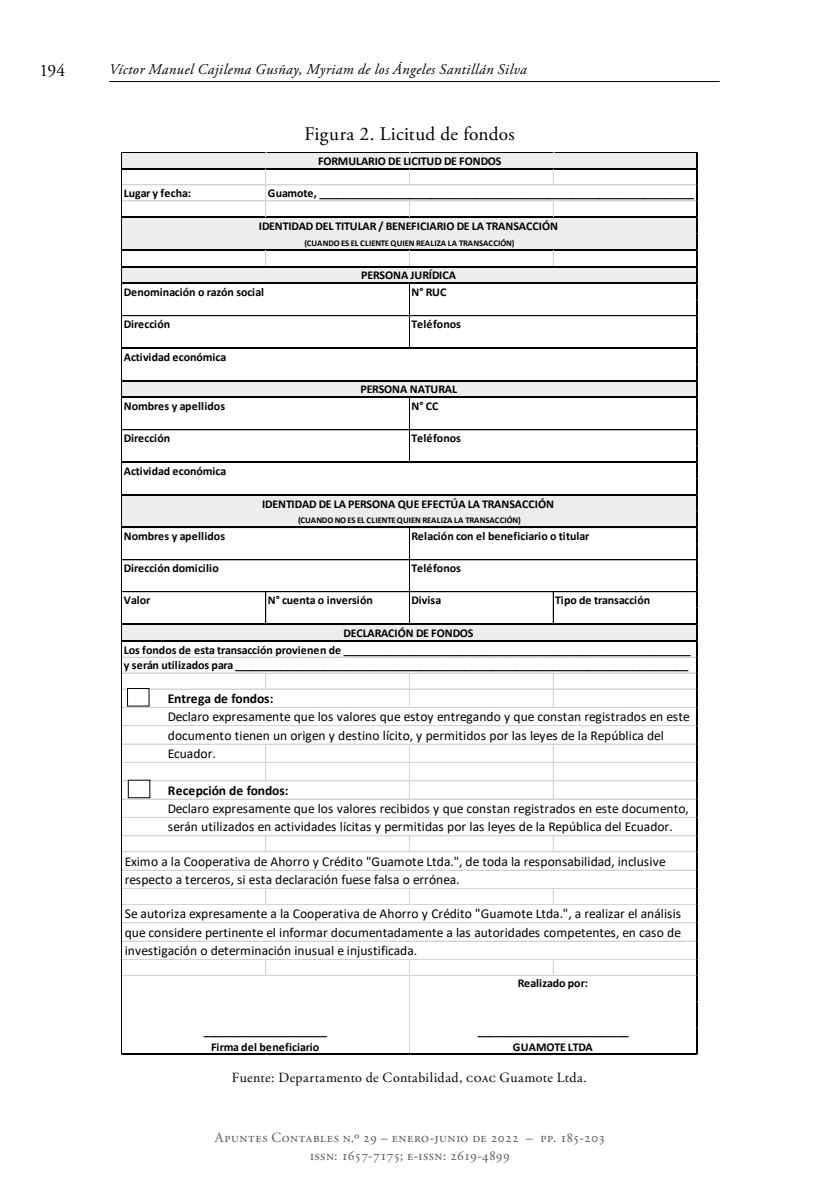
<style>
.page{position:relative;width:819px;height:1191px;background:#fff}
.page>*{position:absolute;margin:0;border:0;box-sizing:border-box;transform-origin:0 0}
.Tit_Tab{font:19.25px "Adobe Garamond Pro";color:#000}
.t1{font:17.5px "Adobe Garamond Pro";color:#000}
.t2{font:italic 14.88px "Adobe Garamond Pro";letter-spacing:.03em;color:#000}
.t3{font:14px/17.5px "Adobe Garamond Pro";letter-spacing:.025em;color:#58595b;text-align:center}
.Fuente_tab{font:14px "Adobe Garamond Pro";letter-spacing:.025em;color:#000}
.t4{font:13.47px/18.4px "Calibri";letter-spacing:.005em;color:#000}
.t5{font:700 13.47px "Calibri";letter-spacing:-.01em;color:#000}
.t6{font:700 11.9px/15.9px "Calibri";letter-spacing:-.005em;color:#000;text-align:center}
.t7{font:700 8.75px "Calibri";letter-spacing:-.015em;color:#000}
</style>
<div class="page">
<hr style="left:109px;top:81px;width:610px;height:1px;background:#000">
<div style="left:122px;top:153px;width:575px;height:16px;background:#ededed"></div>
<div style="left:122px;top:217px;width:575px;height:34px;background:#ededed"></div>
<div style="left:122px;top:267px;width:575px;height:17px;background:#ededed"></div>
<div style="left:122px;top:381px;width:575px;height:17px;background:#ededed"></div>
<div style="left:122px;top:495px;width:575px;height:33px;background:#ededed"></div>
<div style="left:122px;top:624px;width:575px;height:17px;background:#ededed"></div>
<hr style="left:122px;top:152px;width:575px;height:1px;background:#000">
<hr style="left:122px;top:168px;width:575px;height:1px;background:#000">
<hr style="left:122px;top:184px;width:573px;height:1px;background:#d4d4d4">
<svg style="left:409px;top:169px;width:1px;height:15px"></svg>
<svg style="left:553px;top:169px;width:1px;height:15px"></svg>
<hr style="left:122px;top:200px;width:573px;height:1px;background:#d4d4d4">
<hr style="left:122px;top:216px;width:575px;height:2px;background:#000">
<hr style="left:265px;top:169px;width:1px;height:47px;background:#d4d4d4">
<svg style="left:409px;top:201px;width:1px;height:15px"></svg>
<svg style="left:553px;top:201px;width:1px;height:15px"></svg>
<hr style="left:122px;top:249px;width:575px;height:2px;background:#000">
<hr style="left:122px;top:266px;width:575px;height:1px;background:#000">
<svg style="left:409px;top:251px;width:1px;height:15px"></svg>
<hr style="left:122px;top:282px;width:575px;height:2px;background:#000">
<hr style="left:122px;top:315px;width:573px;height:1px;background:#000">
<hr style="left:122px;top:347px;width:575px;height:2px;background:#000">
<hr style="left:122px;top:380px;width:575px;height:1px;background:#000">
<hr style="left:409px;top:284px;width:1px;height:63px;background:#000">
<hr style="left:122px;top:396px;width:575px;height:2px;background:#000">
<hr style="left:122px;top:429px;width:573px;height:1px;background:#000">
<hr style="left:122px;top:461px;width:575px;height:2px;background:#000">
<hr style="left:122px;top:494px;width:575px;height:1px;background:#000">
<hr style="left:409px;top:398px;width:1px;height:63px;background:#000">
<hr style="left:122px;top:526px;width:575px;height:2px;background:#000">
<hr style="left:122px;top:559px;width:573px;height:1px;background:#000">
<svg style="left:265px;top:251px;width:1px;height:15px"></svg>
<svg style="left:553px;top:251px;width:1px;height:15px"></svg>
<hr style="left:122px;top:591px;width:573px;height:1px;background:#000">
<hr style="left:122px;top:623px;width:575px;height:2px;background:#000">
<hr style="left:122px;top:640px;width:575px;height:1px;background:#000">
<hr style="left:122px;top:656px;width:573px;height:1px;background:#d4d4d4">
<hr style="left:265px;top:592px;width:1px;height:31px;background:#000">
<hr style="left:409px;top:528px;width:1px;height:95px;background:#000">
<hr style="left:553px;top:592px;width:1px;height:31px;background:#000">
<hr style="left:122px;top:672px;width:573px;height:1px;background:#d4d4d4">
<hr style="left:122px;top:688px;width:573px;height:1px;background:#d4d4d4">
<hr style="left:122px;top:707px;width:573px;height:1px;background:#d4d4d4">
<hr style="left:122px;top:725px;width:573px;height:1px;background:#d4d4d4">
<svg style="left:265px;top:673px;width:1px;height:15px"></svg>
<hr style="left:409px;top:673px;width:1px;height:34px;background:#d4d4d4">
<hr style="left:553px;top:673px;width:1px;height:34px;background:#d4d4d4">
<hr style="left:122px;top:743px;width:573px;height:1px;background:#d4d4d4">
<hr style="left:122px;top:762px;width:573px;height:1px;background:#d4d4d4">
<hr style="left:122px;top:780px;width:573px;height:1px;background:#d4d4d4">
<hr style="left:122px;top:798px;width:573px;height:1px;background:#d4d4d4">
<hr style="left:122px;top:817px;width:573px;height:1px;background:#d4d4d4">
<hr style="left:265px;top:744px;width:1px;height:37px;background:#d4d4d4">
<hr style="left:409px;top:744px;width:1px;height:55px;background:#d4d4d4">
<hr style="left:553px;top:744px;width:1px;height:55px;background:#d4d4d4">
<hr style="left:122px;top:835px;width:573px;height:1px;background:#d4d4d4">
<hr style="left:122px;top:851px;width:573px;height:1px;background:#d4d4d4">
<hr style="left:122px;top:869px;width:573px;height:1px;background:#d4d4d4">
<svg style="left:265px;top:836px;width:1px;height:15px"></svg>
<svg style="left:409px;top:836px;width:1px;height:15px"></svg>
<svg style="left:553px;top:836px;width:1px;height:15px"></svg>
<hr style="left:122px;top:888px;width:573px;height:1px;background:#d4d4d4">
<hr style="left:122px;top:904px;width:573px;height:1px;background:#d4d4d4">
<hr style="left:122px;top:922px;width:573px;height:1px;background:#d4d4d4">
<hr style="left:122px;top:940px;width:573px;height:1px;background:#d4d4d4">
<svg style="left:265px;top:889px;width:1px;height:15px"></svg>
<svg style="left:409px;top:889px;width:1px;height:15px"></svg>
<svg style="left:553px;top:889px;width:1px;height:15px"></svg>
<hr style="left:122px;top:959px;width:573px;height:1px;background:#d4d4d4">
<hr style="left:122px;top:975px;width:573px;height:1px;background:#d4d4d4">
<hr style="left:121px;top:152px;width:1px;height:902px;background:#000">
<svg style="left:265px;top:960px;width:1px;height:15px"></svg>
<hr style="left:409px;top:959px;width:1px;height:94px;background:#d4d4d4">
<svg style="left:553px;top:960px;width:1px;height:15px"></svg>
<hr style="left:122px;top:1053px;width:575px;height:1px;background:#000">
<hr style="left:695px;top:153px;width:2px;height:901px;background:#000">
<div style="left:127px;top:688px;width:22px;height:18px;border:1px solid #000"></div>
<h2 class="t1" style="left:39px;top:59px;width:27px">194</h2>
<p class="t2" style="left:109px;top:60px;width:419px">Víctor Manuel Cajilema Gusñay, Myriam de los Ángeles Santillán Silva</p>
<p class="Tit_Tab" style="left:304px;top:122px;width:212px">Figura 2. Licitud de fondos</p>
<p class="t6" style="left:318px;top:152px;width:185px">FORMULARIO DE LICITUD DE FONDOS</p>
<p class="t6" style="left:124px;top:185px;width:69px">Lugar y fecha:</p>
<p class="t6" style="left:268px;top:185px;width:428px">Guamote, ___________________________________________________________________</p>
<p class="t6" style="left:259px;top:218px;width:300px">IDENTIDAD DEL TITULAR / BENEFICIARIO DE LA TRANSACCIÓN</p>
<p class="t7" style="left:304px;top:237px;width:211px">(CUANDO ES EL CLIENTE QUIEN REALIZA LA TRANSACCIÓN)</p>
<p class="t6" style="left:361px;top:267px;width:96px">PERSONA JURÍDICA</p>
<p class="t6" style="left:124px;top:284px;width:142px">Denominación o razón social</p>
<p class="t6" style="left:411px;top:284px;width:37px">N° RUC</p>
<p class="t6" style="left:124px;top:316px;width:48px">Dirección</p>
<p class="t6" style="left:411px;top:316px;width:51px">Teléfonos</p>
<p class="t6" style="left:124px;top:349px;width:104px">Actividad económica</p>
<p class="t6" style="left:360px;top:381px;width:98px">PERSONA NATURAL</p>
<p class="t6" style="left:124px;top:398px;width:103px">Nombres y apellidos</p>
<p class="t6" style="left:411px;top:398px;width:29px">N° CC</p>
<p class="t6" style="left:124px;top:430px;width:48px">Dirección</p>
<p class="t6" style="left:411px;top:430px;width:51px">Teléfonos</p>
<p class="t6" style="left:124px;top:463px;width:104px">Actividad económica</p>
<p class="t6" style="left:262px;top:495px;width:293px">IDENTIDAD DE LA PERSONA QUE EFECTÚA LA TRANSACCIÓN</p>
<p class="t7" style="left:298px;top:514px;width:224px">(CUANDO NO ES EL CLIENTE QUIEN REALIZA LA TRANSACCIÓN)</p>
<p class="t6" style="left:124px;top:528px;width:103px">Nombres y apellidos</p>
<p class="t6" style="left:411px;top:528px;width:179px">Relación con el beneficiario o titular</p>
<p class="t6" style="left:124px;top:560px;width:96px">Dirección domicilio</p>
<p class="t6" style="left:411px;top:560px;width:51px">Teléfonos</p>
<p class="t6" style="left:124px;top:592px;width:28px">Valor</p>
<p class="t6" style="left:268px;top:592px;width:107px">N° cuenta o inversión</p>
<p class="t6" style="left:411px;top:592px;width:31px">Divisa</p>
<p class="t6" style="left:555px;top:592px;width:96px">Tipo de transacción</p>
<p class="t6" style="left:343px;top:624px;width:131px">DECLARACIÓN DE FONDOS</p>
<p class="t6" style="left:124px;top:641px;width:568px;text-align:left">Los fondos de esta transacción provienen de ______________________________________________________________ y serán utilizados para _________________________________________________________________________________</p>
<p class="t5" style="left:168px;top:689px;width:107px">Entrega de fondos:</p>
<p class="t4" style="left:168px;top:707px;width:523px">Declaro expresamente que los valores que estoy entregando y que constan registrados en este documento tienen un origen y destino lícito, y permitidos por las leyes de la República del</p>
<p class="t4" style="left:168px;top:744px;width:50px">Ecuador.</p>
<p class="t5" style="left:168px;top:780px;width:122px">Recepción de fondos:</p>
<p class="t4" style="left:168px;top:817px;width:506px">serán utilizados en actividades lícitas y permitidas por las leyes de la República del Ecuador.</p>
<p class="t4" style="left:125px;top:851px;width:542px">Eximo a la Cooperativa de Ahorro y Crédito "Guamote Ltda.", de toda la responsabilidad, inclusive respecto a terceros, si esta declaración fuese falsa o errónea.</p>
<p class="t4" style="left:125px;top:904px;width:558px;text-align:justify">Se autoriza expresamente a la Cooperativa de Ahorro y Crédito "Guamote Ltda.", a realizar el análisis que considere pertinente el informar documentadamente a las autoridades competentes, en caso de investigación o determinación inusual e injustificada.</p>
<p class="t4" style="left:168px;top:799px;width:522px">Declaro expresamente que los valores recibidos y que constan registrados en este documento,</p>
<p class="t6" style="left:204px;top:1022px;width:125px">______________________<br>Firma del beneficiario</p>
<p class="t6" style="left:517px;top:975px;width:72px">Realizado por:</p>
<p class="t6" style="left:477px;top:1022px;width:153px">___________________________<br>GUAMOTE LTDA</p>
<p class="Fuente_tab" style="left:232px;top:1068px;width:356px">Fuente: Departamento de Contabilidad, coac Guamote Ltda.</p>
<p class="t3" style="left:215px;top:1129px;width:392px">Apuntes Contables n.º 29 – enero-junio de 2022 – pp. 185-203 issn: 1657-7175; e-issn: 2619-4899</p>
</div>
